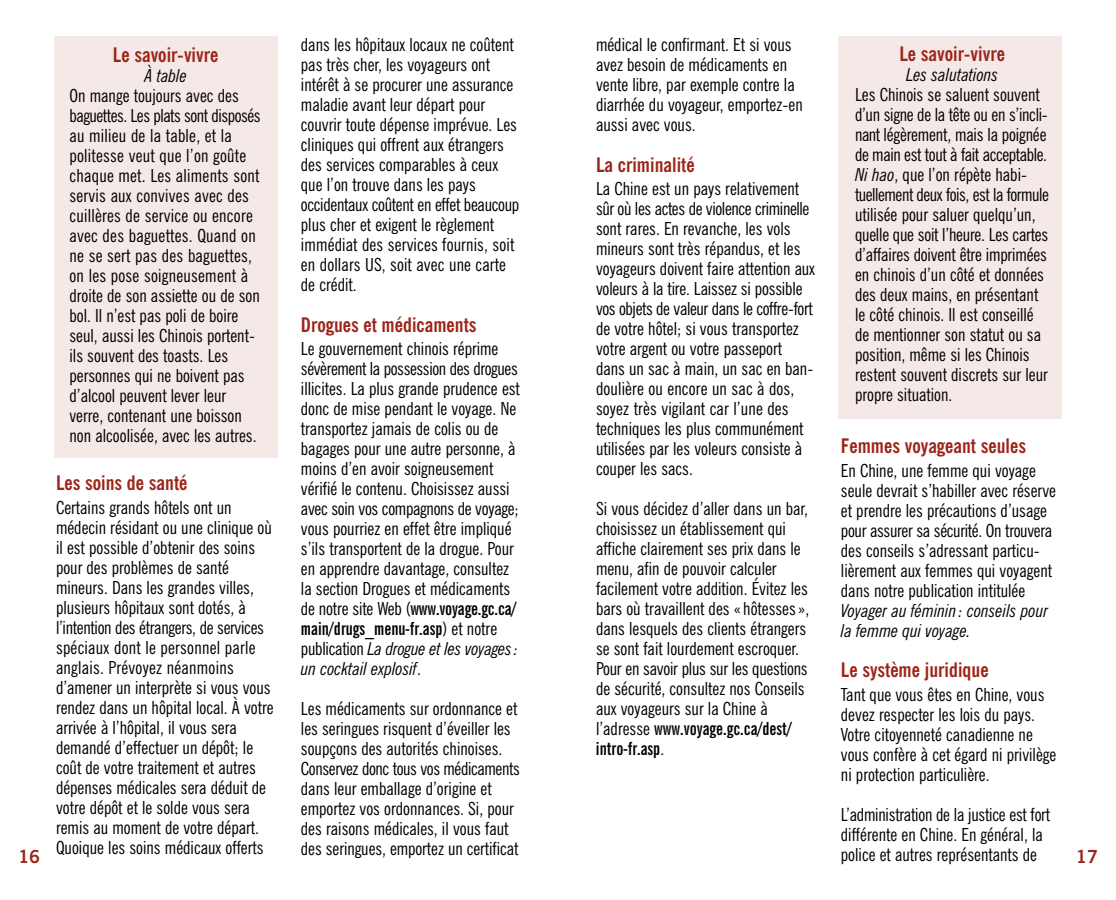
<style>
.page{position:relative;width:1116px;height:900px;background:#fff}
.page>*{position:absolute;margin:0;border:0;box-sizing:border-box;transform-origin:0 0}
.t1{font:700 condensed 20px "News Gothic BT";color:#9c2519}
.t2{font:condensed 18px/20px "News Gothic BT";color:#000}
.t3{font:italic condensed 18px/20px "News Gothic BT";color:#000}
.t4{font:700 18px "News Gothic BT";color:#9c2519}
.s1{font-weight:700;font-stretch:extra-condensed}
.s2{font-style:italic}
</style>
<div class="page">
<div style="left:54px;top:36px;width:224px;height:421px;background:#f5e9e8"></div>
<div style="left:838px;top:36px;width:224px;height:383px;background:#f5e9e8"></div>
<p class="t2" style="left:596px;top:36px;width:208px">médical le confirmant. Et si vous avez besoin de médicaments en vente libre, par exemple contre la diarrhée du voyageur, emportez-en aussi avec vous.</p>
<p class="t1" style="left:596px;top:157px;width:100px">La criminalité</p>
<p class="t2" style="left:596px;top:180px;width:220px">La Chine est un pays relativement sûr où les actes de violence criminelle sont rares. En revanche, les vols mineurs sont très répandus, et les voyageurs doivent faire attention aux voleurs à la tire. Laissez si possible vos objets de valeur dans le coffre-fort de votre hôtel; si vous transportez votre argent ou votre passeport dans un sac à main, un sac en ban&shy;doulière ou encore un sac à dos, soyez très vigilant car l’une des techniques les plus communément utilisées par les voleurs consiste à couper les sacs.</p>
<p class="t2" style="left:596px;top:500px;width:215px">Si vous décidez d’aller dans un bar, choisissez un établissement qui affiche clairement ses prix dans le menu, afin de pouvoir calculer facilement votre addition. Évitez les bars où travaillent des « hôtesses », dans lesquels des clients étrangers se sont fait lourdement escroquer.<br>Pour en savoir plus sur les questions de sécurité, consultez nos Conseils aux voyageurs sur la Chine à l’adresse <span class="s1">www.voyage.gc.ca/dest/ intro-fr.asp</span>.</p>
<p class="t2" style="left:301px;top:36px;width:220px">dans les hôpitaux locaux ne coûtent pas très cher, les voyageurs ont intérêt à se procurer une assurance maladie avant leur départ pour couvrir toute dépense imprévue. Les cliniques qui offrent aux étrangers des services comparables à ceux que l’on trouve dans les pays occidentaux coûtent en effet beaucoup plus cher et exigent le règlement immédiat des services fournis, soit en dollars US, soit avec une carte de crédit.</p>
<p class="t1" style="left:301px;top:317px;width:177px">Drogues et médicaments</p>
<p class="t2" style="left:301px;top:340px;width:221px">Le gouvernement chinois réprime sévèrement la possession des drogues illicites. La plus grande prudence est donc de mise pendant le voyage. Ne transportez jamais de colis ou de bagages pour une autre personne, à moins d’en avoir soigneusement vérifié le contenu. Choisissez aussi avec soin vos compagnons de voyage; vous pourriez en effet être impliqué s’ils transportent de la drogue. Pour en apprendre davantage, consultez la section Drogues et médicaments de notre site Web (<span class="s1">www.voyage.gc.ca/ main/drugs_menu-fr.asp</span>) et notre publication <span class="s2">La drogue et les voyages : un cocktail explosif</span>.</p>
<p class="t2" style="left:301px;top:700px;width:220px">Les médicaments sur ordonnance et les seringues risquent d’éveiller les soupçons des autorités chinoises.<br>Conservez donc tous vos médicaments dans leur emballage d’origine et emportez vos ordonnances. Si, pour des raisons médicales, il vous faut des seringues, emportez un certificat</p>
<p class="t1" style="left:900px;top:46px;width:107px">Le savoir-vivre</p>
<p class="t3" style="left:906px;top:66px;width:94px">Les salutations</p>
<p class="t2" style="left:855px;top:86px;width:195px">Les Chinois se saluent souvent d’un signe de la tête ou en s’incli&shy;nant légèrement, mais la poignée de main est tout à fait acceptable.<br><span class="s2">Ni hao</span>, que l’on répète habi&shy;tuellement deux fois, est la formule utilisée pour saluer quelqu’un, quelle que soit l’heure. Les cartes d’affaires doivent être imprimées en chinois d’un côté et données des deux mains, en présentant le côté chinois. Il est conseillé de mentionner son statut ou sa position, même si les Chinois restent souvent discrets sur leur propre situation.</p>
<p class="t1" style="left:841px;top:439px;width:187px">Femmes voyageant seules</p>
<p class="t2" style="left:841px;top:462px;width:217px">En Chine, une femme qui voyage seule devrait s’habiller avec réserve et prendre les précautions d’usage pour assurer sa sécurité. On trouvera des conseils s’adressant particu&shy;lièrement aux femmes qui voyagent dans notre publication intitulée</p>
<p class="t3" style="left:841px;top:602px;width:209px">Voyager au féminin : conseils pour la femme qui voyage.</p>
<p class="t1" style="left:841px;top:663px;width:149px">Le système juridique</p>
<p class="t2" style="left:841px;top:686px;width:217px">Tant que vous êtes en Chine, vous devez respecter les lois du pays.<br>Votre citoyenneté canadienne ne vous confère à cet égard ni privilège ni protection particulière.</p>
<p class="t2" style="left:841px;top:806px;width:211px">L’administration de la justice est fort différente en Chine. En général, la police et autres représentants de</p>
<p class="t1" style="left:113px;top:47px;width:107px">Le savoir-vivre</p>
<p class="t3" style="left:144px;top:67px;width:44px">À table</p>
<p class="t2" style="left:70px;top:87px;width:193px">On mange toujours avec des baguettes. Les plats sont disposés au milieu de la table, et la politesse veut que l’on goûte chaque met. Les aliments sont servis aux convives avec des cuillères de service ou encore avec des baguettes. Quand on ne se sert pas des baguettes, on les pose soigneusement à droite de son assiette ou de son bol. Il n’est pas poli de boire seul, aussi les Chinois portent&shy;ils souvent des toasts. Les personnes qui ne boivent pas d’alcool peuvent lever leur verre, contenant une boisson non alcoolisée, avec les autres.</p>
<p class="t1" style="left:56px;top:476px;width:133px">Les soins de santé</p>
<p class="t2" style="left:56px;top:499px;width:219px">Certains grands hôtels ont un médecin résidant ou une clinique où il est possible d’obtenir des soins pour des problèmes de santé mineurs. Dans les grandes villes, plusieurs hôpitaux sont dotés, à l’intention des étrangers, de services spéciaux dont le personnel parle anglais. Prévoyez néanmoins d’amener un interprète si vous vous rendez dans un hôpital local. À votre arrivée à l’hôpital, il vous sera demandé d’effectuer un dépôt; le coût de votre traitement et autres dépenses médicales sera déduit de votre dépôt et le solde vous sera remis au moment de votre départ.<br>Quoique les soins médicaux offerts</p>
<p class="t4" style="left:18px;top:850px;width:23px">16</p>
<p class="t4" style="left:1076px;top:850px;width:23px">17</p>
</div>
